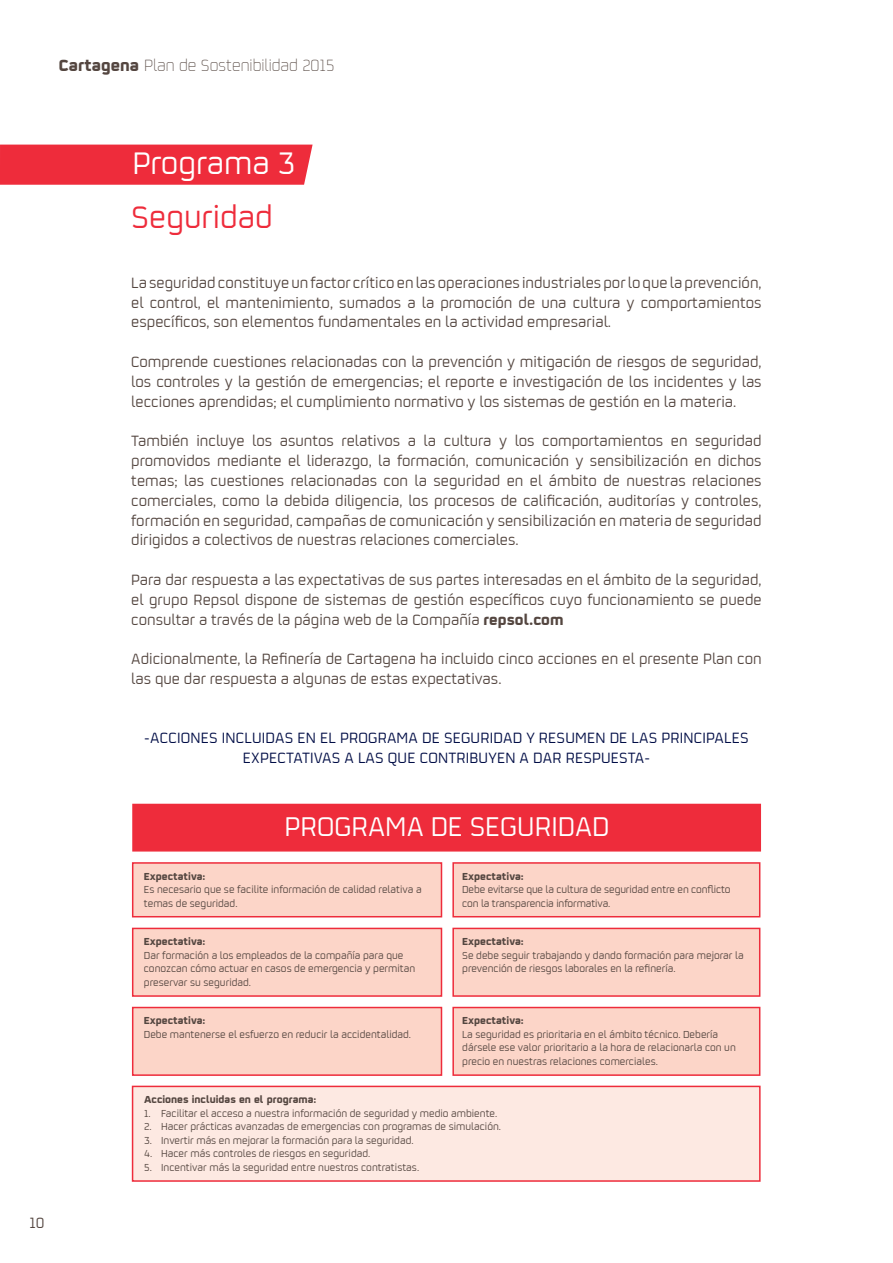
<style>
.page{position:relative;width:893px;height:1263px;background:#fff}
.page>*{position:absolute;margin:0;border:0;box-sizing:border-box;transform-origin:0 0}
.t1{font:34.5px "Repsol";color:#ee2c3b}
.t2{font:34.5px "Repsol";color:#fff}
.t3{font:30px "Repsol";color:#fff}
.t4{font:300 18px "Repsol";color:#544640}
.t5{font:16.5px/19.8px "Repsol";color:#544640;text-align:justify}
.t6{font:16.5px/19.8px "Repsol";letter-spacing:.01em;color:#000d46;text-align:center}
.t7{font:11.25px/13.5px "Repsol";color:#544640}
.t8{font:700 11.25px "Repsol";color:#544640}
.s1{font-weight:700}
</style>
<div class="page">
<div style="left:0;top:145px;width:313px;height:40px;background:#ee2c3b"></div>
<div style="left:132px;top:862px;width:310px;height:55px;background:#fcd5c8;border:2px solid #ee2c3b"></div>
<div style="left:452px;top:862px;width:308px;height:55px;background:#fcd5c8;border:2px solid #ee2c3b"></div>
<div style="left:132px;top:1086px;width:629px;height:96px;background:#fde9e2;border:2px solid #ee2c3b"></div>
<div style="left:132px;top:804px;width:629px;height:47px;background:#ee2c3b"></div>
<div style="left:132px;top:928px;width:310px;height:69px;background:#fcd5c8;border:2px solid #ee2c3b"></div>
<div style="left:132px;top:1007px;width:310px;height:69px;background:#fcd5c8;border:2px solid #ee2c3b"></div>
<div style="left:452px;top:928px;width:308px;height:69px;background:#fcd5c8;border:2px solid #ee2c3b"></div>
<div style="left:452px;top:1007px;width:308px;height:69px;background:#fcd5c8;border:2px solid #ee2c3b"></div>
<p class="t4" style="left:59px;top:53px;width:277px"><span class="s1">Cartagena</span> Plan de Sostenibilidad 2015</p>
<p class="t5" style="left:29px;top:1211px;width:17px">10</p>
<h1 class="t2" style="left:132px;top:140px;width:164px">Programa 3</h1>
<h1 class="t1" style="left:131px;top:194px;width:143px">Seguridad</h1>
<p class="t5" style="left:131px;top:272px;width:632px">La seguridad constituye un factor crítico en las operaciones industriales por lo que la prevención, el control, el mantenimiento, sumados a la promoción de una cultura y comportamientos específicos, son elementos fundamentales en la actividad empresarial.</p>
<p class="t5" style="left:131px;top:351px;width:632px">Comprende cuestiones relacionadas con la prevención y mitigación de riesgos de seguridad, los controles y la gestión de emergencias; el reporte e investigación de los incidentes y las lecciones aprendidas; el cumplimiento normativo y los sistemas de gestión en la materia.</p>
<p class="t5" style="left:131px;top:430px;width:632px">También incluye los asuntos relativos a la cultura y los comportamientos en seguridad promovidos mediante el liderazgo, la formación, comunicación y sensibilización en dichos temas; las cuestiones relacionadas con la seguridad en el ámbito de nuestras relaciones comerciales, como la debida diligencia, los procesos de calificación, auditorías y controles, formación en seguridad, campañas de comunicación y sensibilización en materia de seguridad dirigidos a colectivos de nuestras relaciones comerciales.</p>
<p class="t5" style="left:131px;top:569px;width:632px">Para dar respuesta a las expectativas de sus partes interesadas en el ámbito de la seguridad, el grupo Repsol dispone de sistemas de gestión específicos cuyo funcionamiento se puede consultar a través de la página web de la Compañía <span class="s1">repsol.com</span></p>
<p class="t5" style="left:131px;top:648px;width:632px">Adicionalmente, la Refinería de Cartagena ha incluido cinco acciones en el presente Plan con las que dar respuesta a algunas de estas expectativas.</p>
<p class="t6" style="left:144px;top:727px;width:606px">-ACCIONES INCLUIDAS EN EL PROGRAMA DE SEGURIDAD Y RESUMEN DE LAS PRINCIPALES<br>EXPECTATIVAS A LAS QUE CONTRIBUYEN A DAR RESPUESTA-</p>
<h2 class="t3" style="left:284px;top:806px;width:327px">PROGRAMA DE SEGURIDAD</h2>
<p class="t8" style="left:144px;top:867px;width:63px">Expectativa:</p>
<p class="t7" style="left:144px;top:882px;width:279px">Es necesario que se facilite información de calidad relativa a temas de seguridad.</p>
<p class="t8" style="left:144px;top:932px;width:63px">Expectativa:</p>
<p class="t7" style="left:144px;top:948px;width:273px">Dar formación a los empleados de la compañía para que conozcan cómo actuar en casos de emergencia y permitan preservar su seguridad.</p>
<p class="t8" style="left:144px;top:1011px;width:63px">Expectativa:</p>
<p class="t7" style="left:144px;top:1027px;width:269px">Debe mantenerse el esfuerzo en reducir la accidentalidad.</p>
<p class="t8" style="left:462px;top:867px;width:63px">Expectativa:</p>
<p class="t7" style="left:462px;top:882px;width:270px">Debe evitarse que la cultura de seguridad entre en conflicto con la transparencia informativa.</p>
<p class="t8" style="left:462px;top:932px;width:63px">Expectativa:</p>
<p class="t7" style="left:462px;top:948px;width:283px">Se debe seguir trabajando y dando formación para mejorar la prevención de riesgos laborales en la refinería.</p>
<p class="t8" style="left:462px;top:1011px;width:63px">Expectativa:</p>
<p class="t7" style="left:462px;top:1027px;width:275px">La seguridad es prioritaria en el ámbito técnico. Debería dársele ese valor prioritario a la hora de relacionarla con un precio en nuestras relaciones comerciales.</p>
<p class="t8" style="left:144px;top:1090px;width:174px">Acciones incluidas en el programa:</p>
<p class="t7" style="left:144px;top:1106px;width:355px">1. Facilitar el acceso a nuestra información de seguridad y medio ambiente.</p>
<p class="t7" style="left:144px;top:1119px;width:358px">2. Hacer prácticas avanzadas de emergencias con programas de simulación.</p>
<p class="t7" style="left:144px;top:1133px;width:271px">3. Invertir más en mejorar la formación para la seguridad.</p>
<p class="t7" style="left:144px;top:1146px;width:228px">4. Hacer más controles de riesgos en seguridad.</p>
<p class="t7" style="left:144px;top:1160px;width:276px">5. Incentivar más la seguridad entre nuestros contratistas.</p>
</div>
